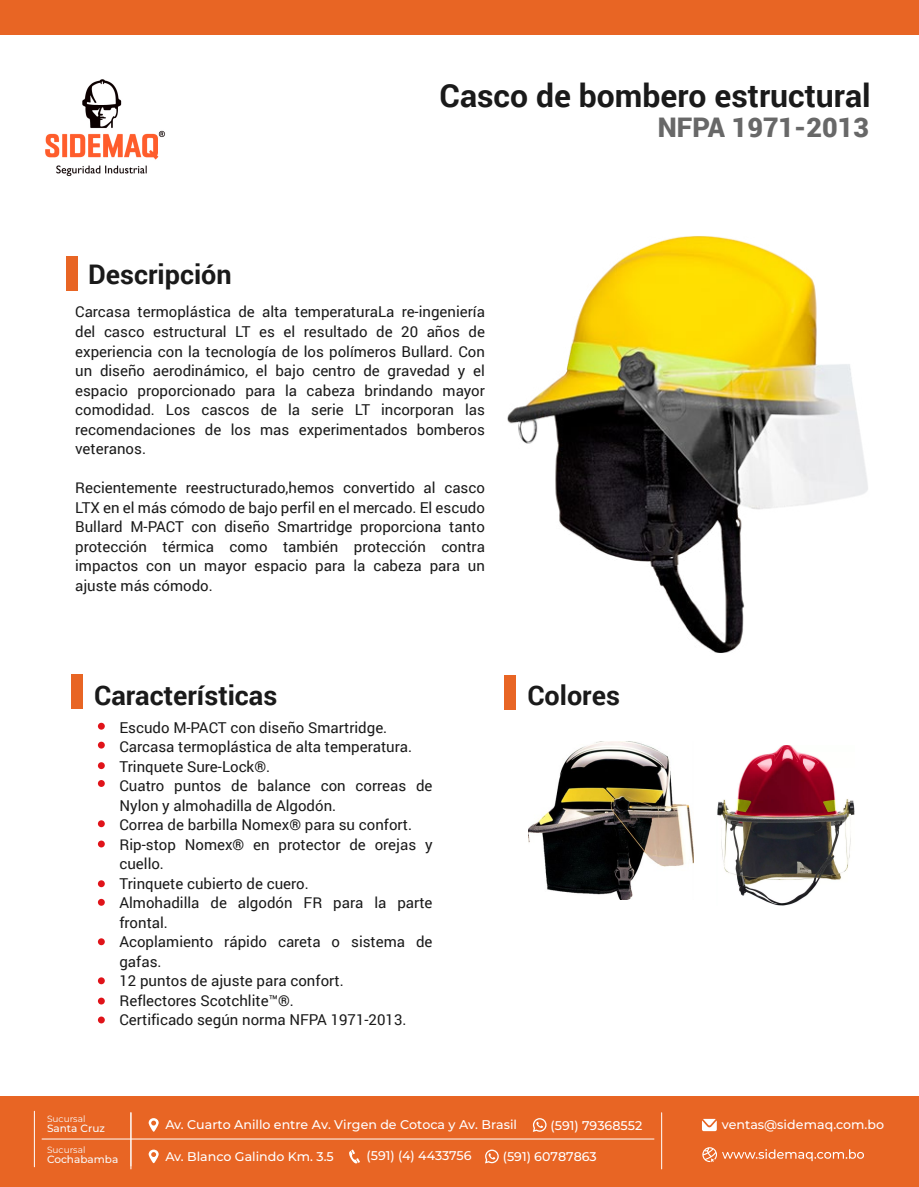
<style>
.page{position:relative;width:919px;height:1187px;background:#fff}
.page>*{position:absolute;margin:0;border:0;box-sizing:border-box;transform-origin:0 0}
.t1{font:700 31.95px "Roboto";color:#1a1a1a}
.t2{font:700 27px "Roboto";color:#1a1a1a}
.t3{font:900 27px "Roboto";color:#686868}
.t4{font:15px/19.5px "Roboto";color:#1a1a1a;text-align:justify}
.t5{font:500 12.6px "Montserrat";color:#fff}
.t6{font:500 10.5px "Montserrat";color:#f8f7f7}
.t7{font:9px "Montserrat";color:#f8f7f7}
</style>
<div class="page">
<div style="left:98px;top:722px;width:7px;height:7px;background:#e01319;border-radius:50%"></div>
<div style="left:98px;top:741px;width:7px;height:7px;background:#e01319;border-radius:50%"></div>
<div style="left:98px;top:762px;width:7px;height:7px;background:#e01319;border-radius:50%"></div>
<div style="left:98px;top:780px;width:7px;height:6px;background:#e01319;border-radius:50%"></div>
<div style="left:98px;top:820px;width:7px;height:7px;background:#e01319;border-radius:50%"></div>
<div style="left:98px;top:840px;width:7px;height:7px;background:#e01319;border-radius:50%"></div>
<div style="left:98px;top:880px;width:7px;height:7px;background:#e01319;border-radius:50%"></div>
<div style="left:98px;top:898px;width:7px;height:7px;background:#e01319;border-radius:50%"></div>
<div style="left:98px;top:938px;width:7px;height:7px;background:#e01319;border-radius:50%"></div>
<div style="left:98px;top:977px;width:7px;height:7px;background:#e01319;border-radius:50%"></div>
<div style="left:98px;top:997px;width:7px;height:7px;background:#e01319;border-radius:50%"></div>
<div style="left:98px;top:1016px;width:7px;height:7px;background:#e01319;border-radius:50%"></div>
<img style="left:507px;top:236px;width:361px;height:417px">
<img style="left:528px;top:741px;width:166px;height:158px">
<img style="left:717px;top:745px;width:137px;height:159px">
<div style="left:0;top:1095px;width:918px;height:91px;background:#e86524"></div>
<svg style="left:702px;top:1147px;width:161px;height:15px"></svg>
<svg style="left:702px;top:1118px;width:14px;height:12px"></svg>
<svg style="left:485px;top:1149px;width:13px;height:14px"></svg>
<svg style="left:149px;top:1149px;width:10px;height:14px"></svg>
<svg style="left:532px;top:1118px;width:14px;height:13px"></svg>
<svg style="left:149px;top:1118px;width:10px;height:13px"></svg>
<svg style="left:349px;top:1149px;width:11px;height:14px"></svg>
<hr style="left:42px;top:1138px;width:612px;height:1px;background:#fff">
<hr style="left:34px;top:1111px;width:1px;height:55px;background:#fff">
<hr style="left:661px;top:1112px;width:1px;height:56px;background:#fff">
<hr style="left:131px;top:1112px;width:1px;height:56px;background:#fff">
<img style="left:45px;top:79px;width:120px;height:98px">
<div style="left:0;top:0;width:918px;height:35px;background:#e86524"></div>
<div style="left:66px;top:256px;width:12px;height:34px;background:#e86524"></div>
<div style="left:71px;top:674px;width:11px;height:34px;background:#e86524"></div>
<div style="left:504px;top:675px;width:11px;height:35px;background:#e86524"></div>
<h1 class="t1" style="left:439px;top:73px;width:432px">Casco de bombero estructural</h1>
<h2 class="t3" style="left:657px;top:108px;width:213px">NFPA 1971-2013</h2>
<h2 class="t2" style="left:88px;top:255px;width:145px">Descripción</h2>
<p class="t4" style="left:75px;top:302px;width:411px">Carcasa termoplástica de alta temperaturaLa re-ingeniería del casco estructural LT es el resultado de 20 años de experiencia con la tecnología de los polímeros Bullard. Con un diseño aerodinámico, el bajo centro de gravedad y el espacio proporcionado para la cabeza brindando mayor comodidad. Los cascos de la serie LT incorporan las recomendaciones de los mas experimentados bomberos veteranos.</p>
<p class="t4" style="left:75px;top:477px;width:411px">Recientemente reestructurado,hemos convertido al casco LTX en el más cómodo de bajo perfil en el mercado. El escudo Bullard M-PACT con diseño Smartridge proporciona tanto protección térmica como también protección contra impactos con un mayor espacio para la cabeza para un ajuste más cómodo.</p>
<h2 class="t2" style="left:94px;top:675px;width:185px">Características</h2>
<p class="t4" style="left:119px;top:717px;width:314px;text-align:left">Escudo M-PACT con diseño Smartridge.<br>Carcasa termoplástica de alta temperatura.<br>Trinquete Sure-Lock®.<br>Cuatro puntos de balance con correas de<br>Nylon y almohadilla de Algodón.<br>Correa de barbilla Nomex® para su confort.<br>Rip-stop Nomex® en protector de orejas y cuello.<br>Trinquete cubierto de cuero.<br>Almohadilla de algodón FR para la parte frontal.<br>Acoplamiento rápido careta o sistema de gafas.<br>12 puntos de ajuste para confort.<br>Reflectores Scotchlite™®.<br>Certificado según norma NFPA 1971-2013.</p>
<h2 class="t2" style="left:527px;top:675px;width:94px">Colores</h2>
<p class="t7" style="left:47px;top:1111px;width:40px">Sucursal</p>
<p class="t6" style="left:47px;top:1120px;width:59px">Santa Cruz</p>
<p class="t7" style="left:47px;top:1143px;width:40px">Sucursal</p>
<p class="t6" style="left:47px;top:1151px;width:73px">Cochabamba</p>
<p class="t5" style="left:165px;top:1116px;width:353px">Av. Cuarto Anillo entre Av. Virgen de Cotoca y Av. Brasil</p>
<p class="t5" style="left:550px;top:1116px;width:93px">(591) 79368552</p>
<p class="t5" style="left:366px;top:1147px;width:106px">(591) (4) 4433756</p>
<p class="t5" style="left:165px;top:1147px;width:170px">Av. Blanco Galindo Km. 3.5</p>
<p class="t5" style="left:502px;top:1147px;width:95px">(591) 60787863</p>
<p class="t5" style="left:721px;top:1115px;width:164px">ventas@sidemaq.com.bo</p>
</div>
